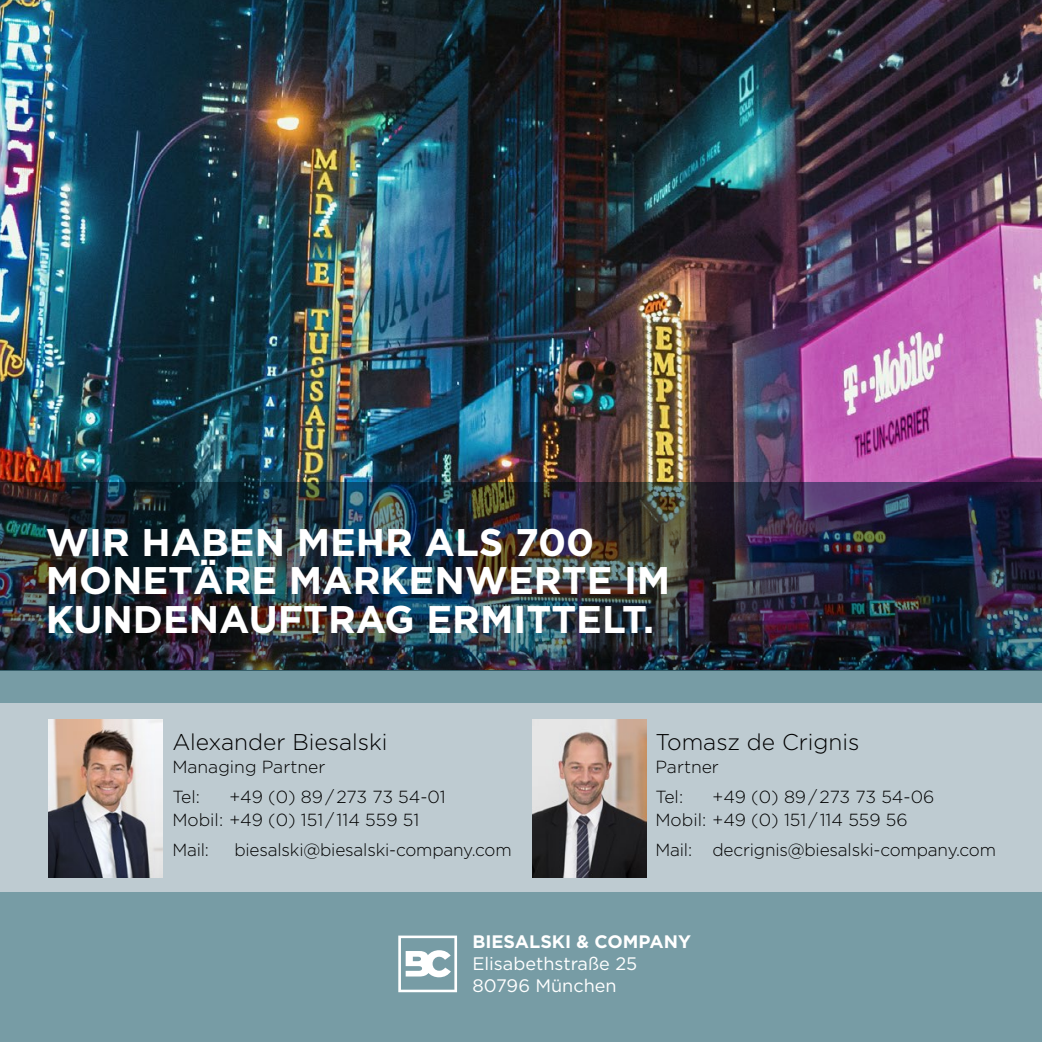
<style>
.page{position:relative;width:1042px;height:1042px;background:#fff}
.page>*{position:absolute;margin:0;border:0;box-sizing:border-box;transform-origin:0 0}
.t1{font:700 38.5px/38.5px "Gotham";color:#fff}
.t2{font:300 22.75px "Gotham";color:#000}
.t3{font:18.03px/21.7px "Gotham";color:#fff}
.t4{font:700 18.03px "Gotham";color:#fff}
.t5{font:300 17.5px/30.1px "Gotham";letter-spacing:-.01em;color:#000}
</style>
<div class="page">
<img style="left:0;top:0;width:1042px;height:482px">
<div style="left:0;top:670px;width:1042px;height:372px;background:#779ca5"></div>
<img style="left:0;top:482px;width:1042px;height:188px">
<div style="left:0;top:703px;width:1042px;height:189px;background:#becbd1"></div>
<svg style="left:398px;top:935px;width:59px;height:57px"></svg>
<img style="left:48px;top:720px;width:114px;height:157px">
<img style="left:533px;top:720px;width:114px;height:157px">
<h1 class="t1" style="left:46px;top:522px;width:626px">WIR HABEN MEHR ALS 700<br>MONETÄRE MARKENWERTE IM<br>KUNDENAUFTRAG ERMITTELT.</h1>
<h2 class="t2" style="left:172px;top:728px;width:217px">Alexander Biesalski</h2>
<p class="t5" style="left:172px;top:751px;width:154px">Managing Partner<br>Tel:</p>
<p class="t5" style="left:172px;top:785px;width:275px;line-height:22.8px;text-indent:57px">+49 (0) 89 / 273 73 54-01<br>Mobil: +49 (0) 151 / 114 559 51</p>
<p class="t5" style="left:172px;top:834px;width:38px">Mail:</p>
<p class="t5" style="left:234px;top:834px;width:279px">biesalski@biesalski-company.com</p>
<h2 class="t2" style="left:655px;top:728px;width:206px">Tomasz de Crignis</h2>
<p class="t5" style="left:655px;top:751px;width:65px">Partner<br>Tel:</p>
<p class="t5" style="left:655px;top:785px;width:280px;line-height:22.8px;text-indent:57px">+49 (0) 89 / 273 73 54-06<br>Mobil: +49 (0) 151 / 114 559 56</p>
<p class="t5" style="left:655px;top:834px;width:342px">Mail: decrignis@biesalski-company.com</p>
<p class="t4" style="left:472px;top:931px;width:220px">BIESALSKI &amp; COMPANY</p>
<p class="t3" style="left:472px;top:952px;width:166px">Elisabethstraße 25<br>80796 München</p>
</div>
